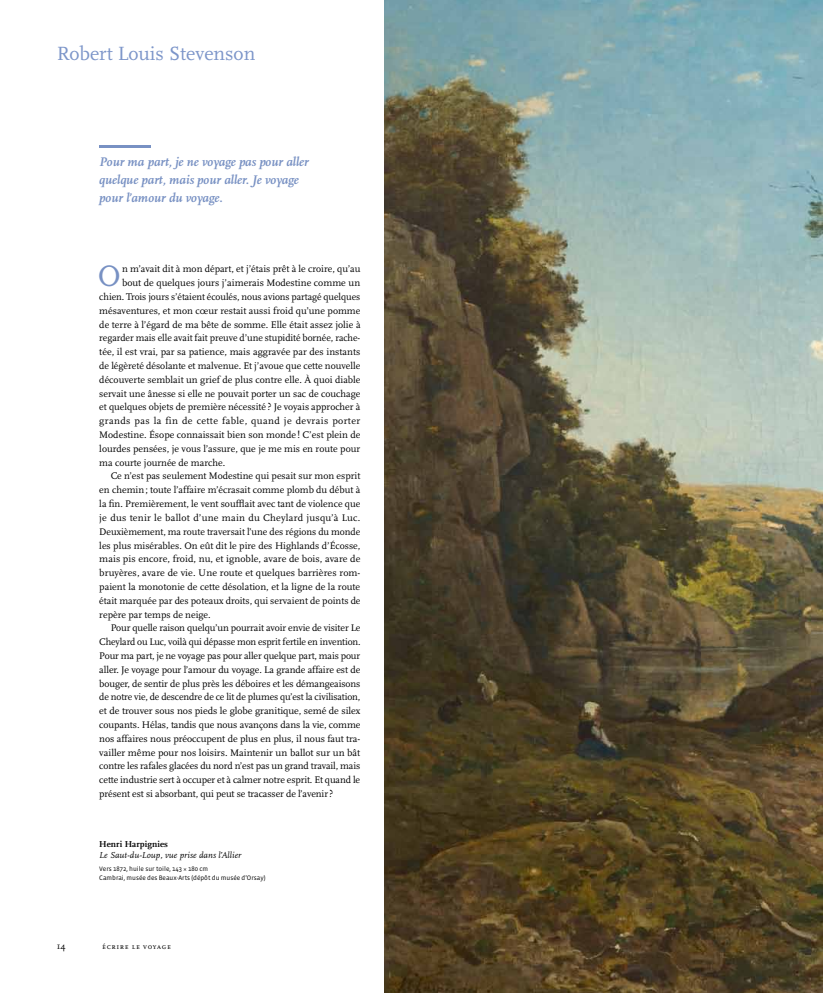
<style>
.page{position:relative;width:823px;height:993px;background:#fff}
.page>*{position:absolute;margin:0;border:0;box-sizing:border-box;transform-origin:0 0}
.t1{font:30.9px "Scala";color:#7891c3}
.t2{font:20px "Scala";color:#7c95c9}
.t3{font:italic 700 13px/18px "Scala";color:#7891c3}
.t4{font:10px "Scala";color:#000}
.t5{font:10px "Scala";letter-spacing:.02em;color:#000}
.t6{font:10px "Scala";letter-spacing:.035em;color:#000}
.t7{font:9.5px "Scala";color:#000}
.t8{font:italic 9px "Scala";letter-spacing:.01em;color:#000}
.t9{font:700 9px "Scala";letter-spacing:.01em;color:#000}
.t10{font:8px "Scala Caps";letter-spacing:.08em;color:#000}
.t11{font:6.6px/9px "Vista Sans";color:#000}
</style>
<div class="page">
<hr style="left:99px;top:145px;width:51px;height:2px;background:#7891c3">
<img style="left:384px;top:0;width:438px;height:992px">
<h2 class="t2" style="left:57px;top:43px;width:200px">Robert Louis Stevenson</h2>
<h3 class="t3" style="left:99px;top:152px;width:211px">Pour ma part, je ne voyage pas pour aller quelque part, mais pour aller. Je voyage pour l’amour du voyage.</h3>
<h1 class="t1" style="left:98px;top:259px;width:24px">O</h1>
<p class="t4" style="left:122px;top:263px;width:240px">n m’avait dit à mon départ, et j’étais prêt à le croire, qu’au</p>
<p class="t4" style="left:122px;top:277px;width:239px">bout de quelques jours j’aimerais Modestine comme un</p>
<p class="t4" style="left:99px;top:291px;width:262px">chien. Trois jours s’étaient écoulés, nous avions partagé quelques</p>
<p class="t4" style="left:99px;top:305px;width:262px">mésaventures, et mon cœur restait aussi froid qu’une pomme</p>
<p class="t4" style="left:99px;top:319px;width:263px">de terre à l’égard de ma bête de somme. Elle était assez jolie à</p>
<p class="t4" style="left:99px;top:332px;width:262px">regarder mais elle avait fait preuve d’une stupidité bornée, rache-</p>
<p class="t4" style="left:99px;top:346px;width:262px">tée, il est vrai, par sa patience, mais aggravée par des instants</p>
<p class="t4" style="left:99px;top:360px;width:262px">de légèreté désolante et malvenue. Et j’avoue que cette nouvelle</p>
<p class="t4" style="left:99px;top:374px;width:262px">découverte semblait un grief de plus contre elle. À quoi diable</p>
<p class="t4" style="left:99px;top:388px;width:262px">servait une ânesse si elle ne pouvait porter un sac de couchage</p>
<p class="t4" style="left:99px;top:401px;width:262px">et quelques objets de première nécessité ? Je voyais approcher à</p>
<p class="t6" style="left:99px;top:415px;width:262px">grands pas la fin de cette fable, quand je devrais porter</p>
<p class="t4" style="left:99px;top:429px;width:262px">Modestine. Ésope connaissait bien son monde ! C’est plein de</p>
<p class="t4" style="left:99px;top:443px;width:262px">lourdes pensées, je vous l’assure, que je me mis en route pour</p>
<p class="t4" style="left:99px;top:457px;width:127px">ma courte journée de marche.</p>
<p class="t4" style="left:111px;top:470px;width:251px">Ce n’est pas seulement Modestine qui pesait sur mon esprit</p>
<p class="t4" style="left:99px;top:484px;width:262px">en chemin; toute l’affaire m’écrasait comme plomb du début à</p>
<p class="t4" style="left:99px;top:498px;width:262px">la fin. Premièrement, le vent soufflait avec tant de violence que</p>
<p class="t5" style="left:99px;top:512px;width:262px">je dus tenir le ballot d’une main du Cheylard jusqu’à Luc.</p>
<p class="t4" style="left:99px;top:526px;width:262px">Deuxièmement, ma route traversait l’une des régions du monde</p>
<p class="t4" style="left:99px;top:539px;width:262px">les plus misérables. On eût dit le pire des Highlands d’Écosse,</p>
<p class="t4" style="left:99px;top:553px;width:262px">mais pis encore, froid, nu, et ignoble, avare de bois, avare de</p>
<p class="t4" style="left:99px;top:567px;width:262px">bruyères, avare de vie. Une route et quelques barrières rom-</p>
<p class="t4" style="left:99px;top:581px;width:262px">paient la monotonie de cette désolation, et la ligne de la route</p>
<p class="t4" style="left:99px;top:595px;width:262px">était marquée par des poteaux droits, qui servaient de points de</p>
<p class="t4" style="left:99px;top:608px;width:113px">repère par temps de neige.</p>
<p class="t4" style="left:111px;top:622px;width:251px">Pour quelle raison quelqu’un pourrait avoir envie de visiter Le</p>
<p class="t4" style="left:99px;top:636px;width:262px">Cheylard ou Luc, voilà qui dépasse mon esprit fertile en invention.</p>
<p class="t4" style="left:99px;top:650px;width:262px">Pour ma part, je ne voyage pas pour aller quelque part, mais pour</p>
<p class="t4" style="left:99px;top:664px;width:262px">aller. Je voyage pour l’amour du voyage. La grande affaire est de</p>
<p class="t4" style="left:99px;top:677px;width:262px">bouger, de sentir de plus près les déboires et les démangeaisons</p>
<p class="t4" style="left:99px;top:691px;width:262px">de notre vie, de descendre de ce lit de plumes qu’est la civilisation,</p>
<p class="t4" style="left:99px;top:705px;width:262px">et de trouver sous nos pieds le globe granitique, semé de silex</p>
<p class="t4" style="left:99px;top:719px;width:262px">coupants. Hélas, tandis que nous avançons dans la vie, comme</p>
<p class="t4" style="left:99px;top:733px;width:262px">nos affaires nous préoccupent de plus en plus, il nous faut tra-</p>
<p class="t4" style="left:99px;top:746px;width:262px">vailler même pour nos loisirs. Maintenir un ballot sur un bât</p>
<p class="t4" style="left:99px;top:760px;width:262px">contre les rafales glacées du nord n’est pas un grand travail, mais</p>
<p class="t4" style="left:99px;top:774px;width:262px">cette industrie sert à occuper et à calmer notre esprit. Et quand le</p>
<p class="t4" style="left:99px;top:788px;width:235px">présent est si absorbant, qui peut se tracasser de l’avenir ?</p>
<p class="t9" style="left:99px;top:838px;width:70px">Henri Harpignies</p>
<p class="t8" style="left:99px;top:849px;width:143px">Le Saut-du-Loup, vue prise dans l’Allier</p>
<p class="t11" style="left:99px;top:864px;width:167px">Vers 1872, huile sur toile, 143 × 180 cm<br>Cambrai, musée des Beaux-Arts (dépôt du musée d’Orsay)</p>
<p class="t7" style="left:57px;top:940px;width:10px">14</p>
<p class="t10" style="left:102px;top:941px;width:70px">écrire le voyage</p>
</div>
